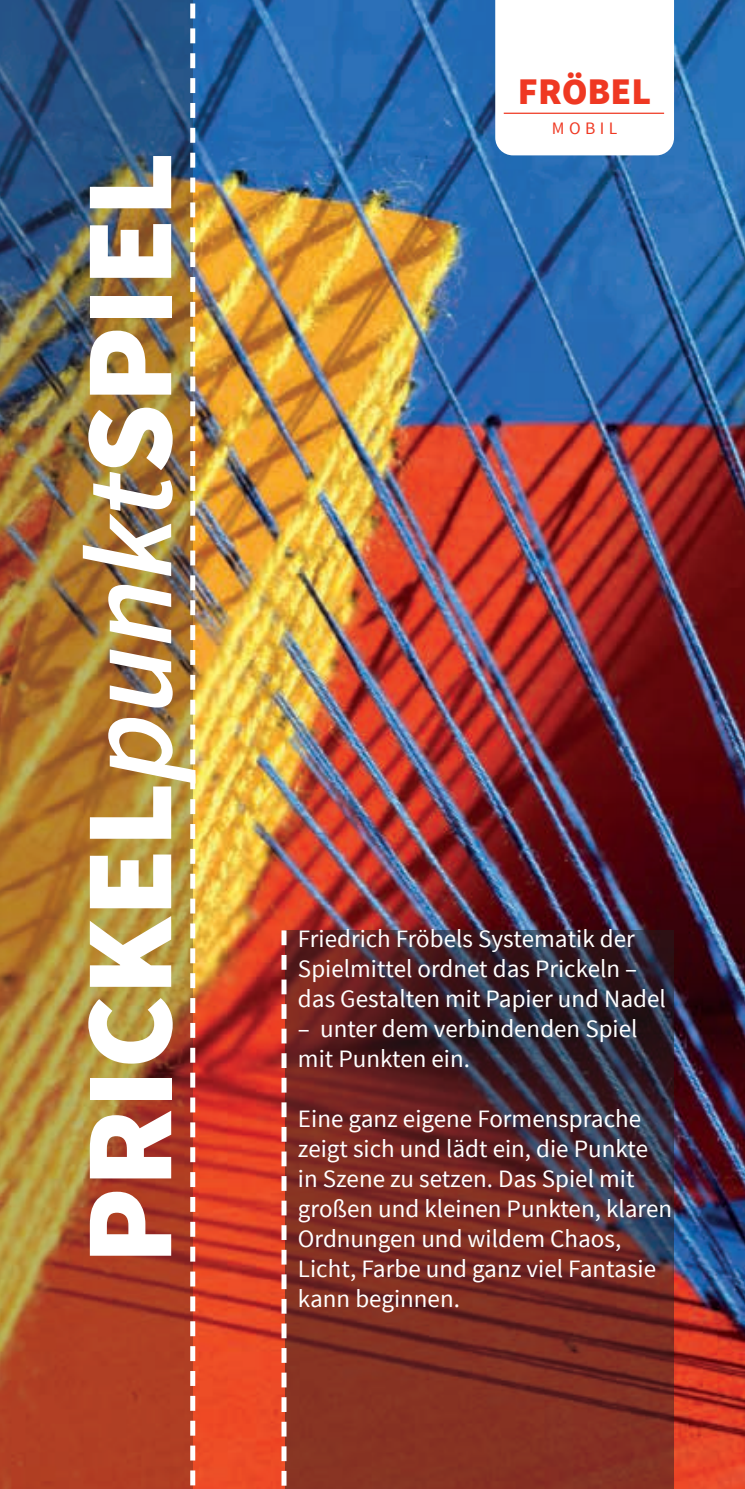
<style>
.page{position:relative;width:745px;height:1489px;background:#fff}
.page>*{position:absolute;margin:0;border:0;box-sizing:border-box;transform-origin:0 0}
.t1{font:900 125px "Source Sans Pro";color:#fff}
.t2{font:900 37.5px "Source Sans Pro";color:#ef3822}
.t3{font:25px/30px "Source Sans Pro";color:#fff}
.t4{font:17.5px "Source Sans Pro";letter-spacing:.25em;color:#ef3822}
.s1{font-weight:600;font-style:italic}
</style>
<div class="page">
<img style="left:195px;top:0;width:549px;height:1488px">
<img style="left:0;top:0;width:190px;height:1488px">
<svg style="left:495px;top:0;width:178px;height:155px"></svg>
<hr style="left:503px;top:113px;width:160px;height:1px;background:#ef3822">
<img style="left:190px;top:0;width:5px;height:1488px">
<svg style="left:286px;top:930px;width:387px;height:558px;background:#652a28"></svg>
<svg style="left:281px;top:930px;width:5px;height:558px"></svg>
<h1 class="t1" style="left:48px;top:1264px;width:1115px;rotate:-90deg">PRICKEL<span class="s1">punkt</span>SPIEL</h1>
<h2 class="t2" style="left:517px;top:67px;width:135px">FRÖBEL</h2>
<p class="t4" style="left:551px;top:117px;width:67px">MOBIL</p>
<p class="t3" style="left:298px;top:923px;width:369px">Friedrich Fröbels Systematik der<br>Spielmittel ordnet das Prickeln – das Gestalten mit Papier und Nadel</p>
<p class="t3" style="left:298px;top:1013px;width:341px">– unter dem verbindenden Spiel mit Punkten ein.</p>
<p class="t3" style="left:298px;top:1103px;width:375px">Eine ganz eigene Formensprache zeigt sich und lädt ein, die Punkte in Szene zu setzen. Das Spiel mit großen und kleinen Punkten, klaren<br>Ordnungen und wildem Chaos,<br>Licht, Farbe und ganz viel Fantasie kann beginnen.</p>
</div>
